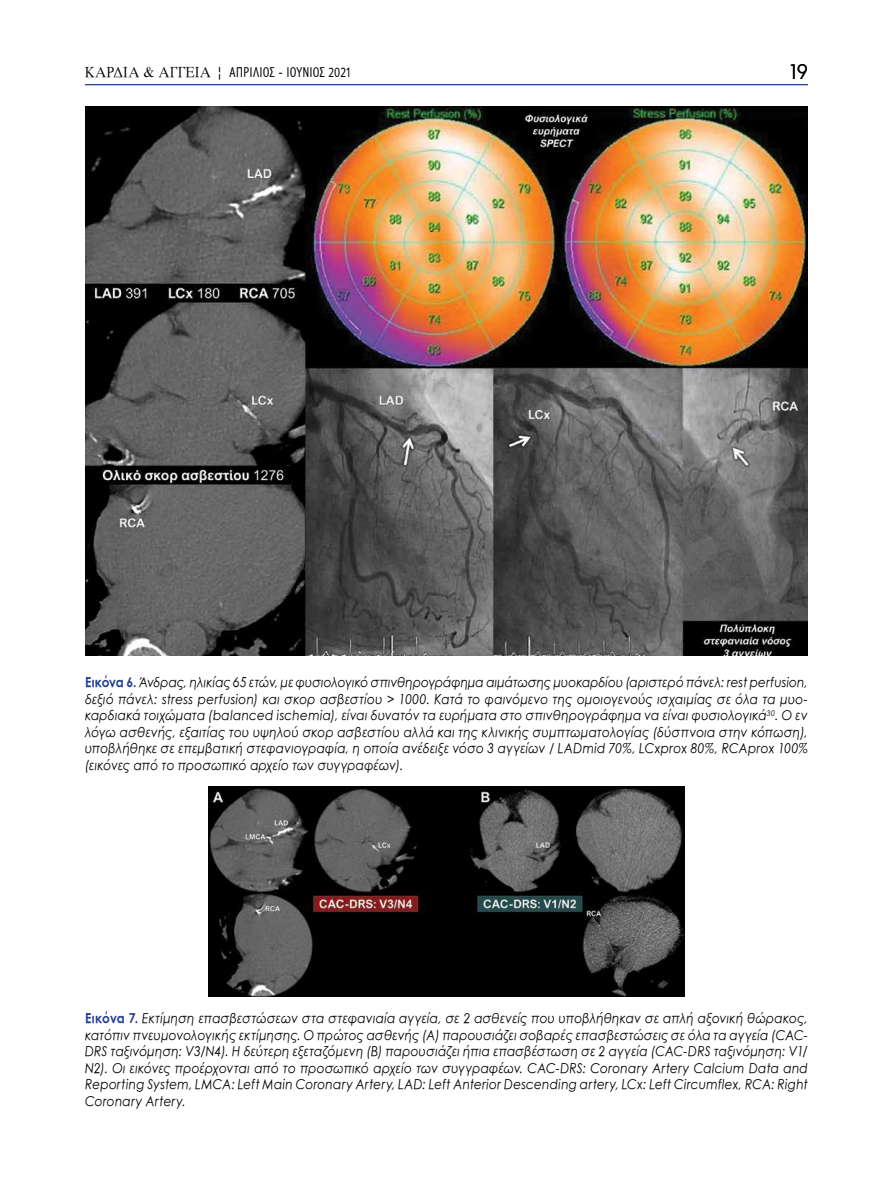
<style>
.page{position:relative;width:893px;height:1191px;background:#fff}
.page>*{position:absolute;margin:0;border:0;box-sizing:border-box;transform-origin:0 0}
.t1{font:21px "Abrade";color:#000;scale:.95 1}
.t2{font:15px "Mg Old Times UC Pol Normal";color:#000;scale:.95 1}
.t3{font:13.5px/16.5px "SK Century Gothic Pol Uni W Italic";letter-spacing:.015em;color:#000;text-align:justify;scale:.9 1}
.s1{font-family:"SK Century Gothic Pol Uni W Bold";color:#25408f}
</style>
<div class="page">
<hr style="left:85px;top:84px;width:723px;height:1px;background:#25408f">
<img style="left:85px;top:106px;width:723px;height:550px">
<img style="left:209px;top:786px;width:475px;height:210px">
<p class="t2" style="left:85px;top:64px;width:145px">ΚΑΡΔΙΑ &amp; ΑΓΓΕΙΑ |</p>
<h1 class="t1" style="left:790px;top:58px;width:21px">19</h1>
<p class="t3" style="left:85px;top:674px;width:805px"><span class="s1">Εικόνα 6.</span> Άνδρας, ηλικίας 65 ετών, με φυσιολογικό σπινθηρογράφημα αιμάτωσης μυοκαρδίου (αριστερό πάνελ: rest perfusion, δεξιό πάνελ: stress perfusion) και σκορ ασβεστίου &gt; 1000. Κατά το φαινόμενο της ομοιογενούς ισχαιμίας σε όλα τα μυο&shy;καρδιακά τοιχώματα (balanced ischemia), είναι δυνατόν τα ευρήματα στο σπινθηρογράφημα να είναι φυσιολογικά<sup>30</sup>. Ο εν λόγω ασθενής, εξαιτίας του υψηλού σκορ ασβεστίου αλλά και της κλινικής συμπτωματολογίας (δύσπνοια στην κόπωση), υποβλήθηκε σε επεμβατική στεφανιογραφία, η οποία ανέδειξε νόσο 3 αγγείων / LADmid 70%, LCxprox 80%, RCAprox 100% (εικόνες από το προσωπικό αρχείο των συγγραφέων).</p>
<p class="t3" style="left:85px;top:1010px;width:805px"><span class="s1">Εικόνα 7.</span> Εκτίμηση επασβεστώσεων στα στεφανιαία αγγεία, σε 2 ασθενείς που υποβλήθηκαν σε απλή αξονική θώρακος, κατόπιν πνευμονολογικής εκτίμησης. Ο πρώτος ασθενής (Α) παρουσιάζει σοβαρές επασβεστώσεις σε όλα τα αγγεία (CAC-DRS ταξινόμηση: V3/N4). Η δεύτερη εξεταζόμενη (Β) παρουσιάζει ήπια επασβέστωση σε 2 αγγεία (CAC-DRS ταξινόμηση: V1/ N2). Οι εικόνες προέρχονται από το προσωπικό αρχείο των συγγραφέων. CAC-DRS: Coronary Artery Calcium Data and Reporting System, LMCA: Left Main Coronary Artery, LAD: Left Anterior Descending artery, LCx: Left Circumflex, RCA: Right Coronary Artery.</p>
</div>
